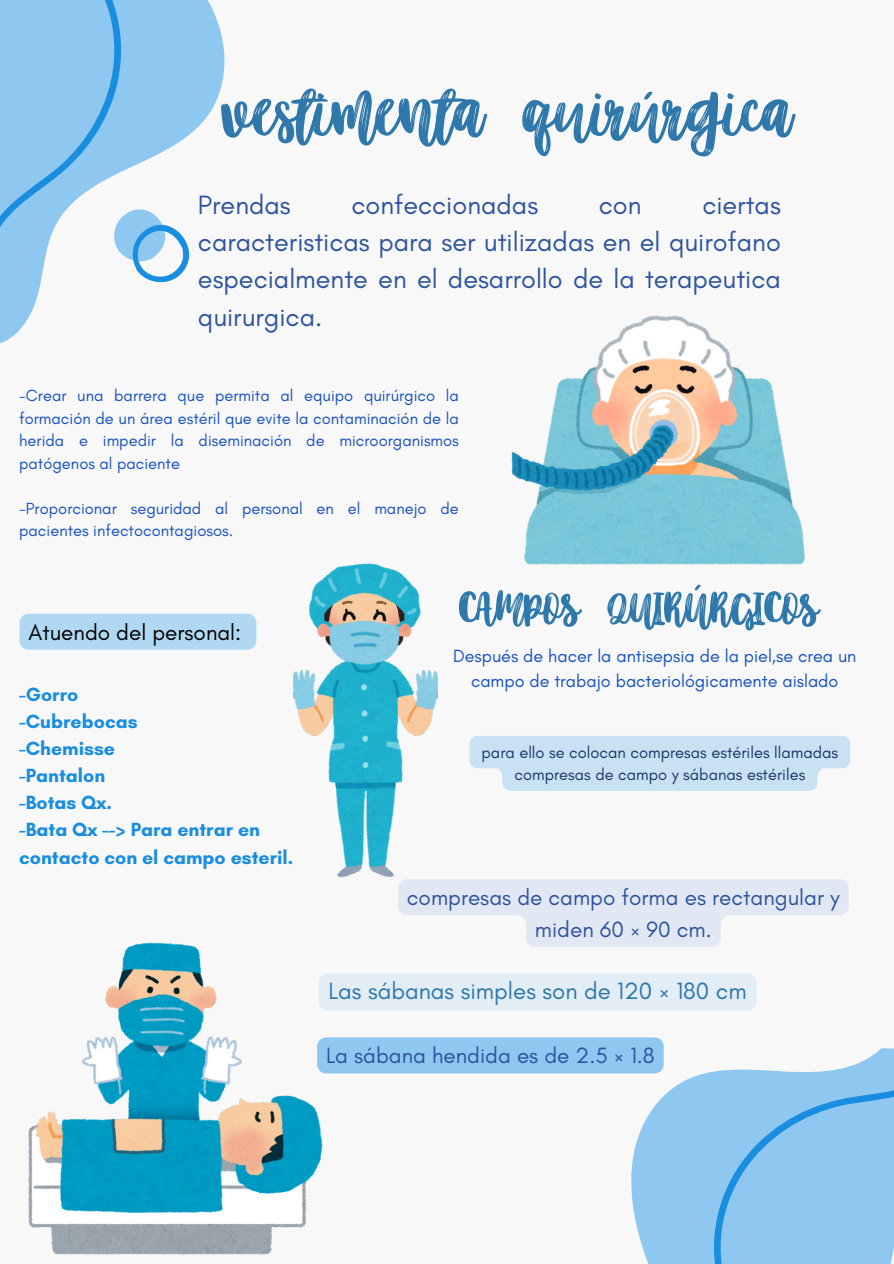
<style>
.page{position:relative;width:894px;height:1264px;background:#fff}
.page>*{position:absolute;margin:0;border:0;box-sizing:border-box;transform-origin:0 0}
.t1{font:78px "Better Together Script";color:#2f78ab}
.t2{font:55.5px "Better Together Script";color:#2f78ab}
.t3{font:27px/37.2px "Glacial Indifference";color:#2e549f;text-align:justify}
.t4{font:24px "Glacial Indifference";color:#2f78ab}
.t5{font:22.5px/31.5px "Glacial Indifference";color:#2e549f;text-align:center}
.t6{font:22.5px "Glacial Indifference";color:#000}
.t7{font:700 19.5px/27px "Glacial Indifference";color:#198ddf}
.t8{font:18px/24.8px "Glacial Indifference";color:#1851c2;text-align:center}
.t9{font:16.5px/22.5px "Glacial Indifference";color:#1851c2;text-align:justify}
.t10{font:16.5px/22.5px "Glacial Indifference";color:#1c3669;text-align:center}
</style>
<div class="page">
<div style="left:0;top:0;width:893px;height:1263px;background:#f8f8f8"></div>
<svg style="left:623px;top:1041px;width:81px;height:222px;fill:#8ec8f1"></svg>
<svg style="left:704px;top:1048px;width:189px;height:215px"></svg>
<svg style="left:0;top:0;width:225px;height:344px;fill:#8ec8f1"></svg>
<img style="left:293px;top:564px;width:144px;height:313px">
<img style="left:28px;top:942px;width:294px;height:311px">
<img style="left:511px;top:315px;width:292px;height:249px">
<div style="left:19px;top:613px;width:237px;height:36px;background:#b1d8f3;border-radius:9px"></div>
<svg style="left:469px;top:736px;width:381px;height:54px"></svg>
<svg style="left:398px;top:879px;width:450px;height:67px"></svg>
<div style="left:319px;top:973px;width:437px;height:37px;background:#e3edf5"></div>
<div style="left:317px;top:1037px;width:346px;height:36px;background:#8ec8f1;border-radius:9px"></div>
<p class="t1" style="left:221px;top:79px;width:572px">vestimenta quirúrgica</p>
<p class="t3" style="left:198px;top:186px;width:94px">Prendas</p>
<p class="t3" style="left:351px;top:186px;width:188px">confeccionadas</p>
<p class="t3" style="left:598px;top:186px;width:44px">con</p>
<p class="t3" style="left:198px;top:186px;width:584px;text-indent:504px">ciertas caracteristicas para ser utilizadas en el quirofano especialmente en el desarrollo de la terapeutica quirurgica.</p>
<p class="t9" style="left:19px;top:384px;width:441px">-Crear una barrera que permita al equipo quirúrgico la formación de un área estéril que evite la contaminación de la herida e impedir la diseminación de microorganismos patógenos al paciente</p>
<h4 class="t9" style="left:19px;top:496px;width:441px">-Proporcionar seguridad al personal en el manejo de pacientes infectocontagiosos.</h4>
<p class="t6" style="left:28px;top:618px;width:214px">Atuendo del personal:</p>
<h5 class="t7" style="left:19px;top:681px;width:275px">-Gorro<br>-Cubrebocas<br>-Chemisse<br>-Pantalon<br>-Botas Qx.<br>-Bata Qx --&gt; Para entrar en contacto con el campo esteril.</h5>
<h2 class="t2" style="left:459px;top:584px;width:361px">CAMPOS QUIRÚRGICOS</h2>
<h6 class="t8" style="left:453px;top:643px;width:404px">Después de hacer la antisepsia de la piel,se crea un campo de trabajo bacteriológicamente aislado</h6>
<p class="t10" style="left:481px;top:740px;width:358px">para ello se colocan compresas estériles llamadas compresas de campo y sábanas estériles</p>
<h4 class="t5" style="left:407px;top:881px;width:434px">compresas de campo forma es rectangular y miden 60 × 90 cm.</h4>
<p class="t4" style="left:328px;top:976px;width:419px">Las sábanas simples son de 120 × 180 cm</p>
<h4 class="t5" style="left:326px;top:1039px;width:330px">La sábana hendida es de 2.5 × 1.8</h4>
</div>
